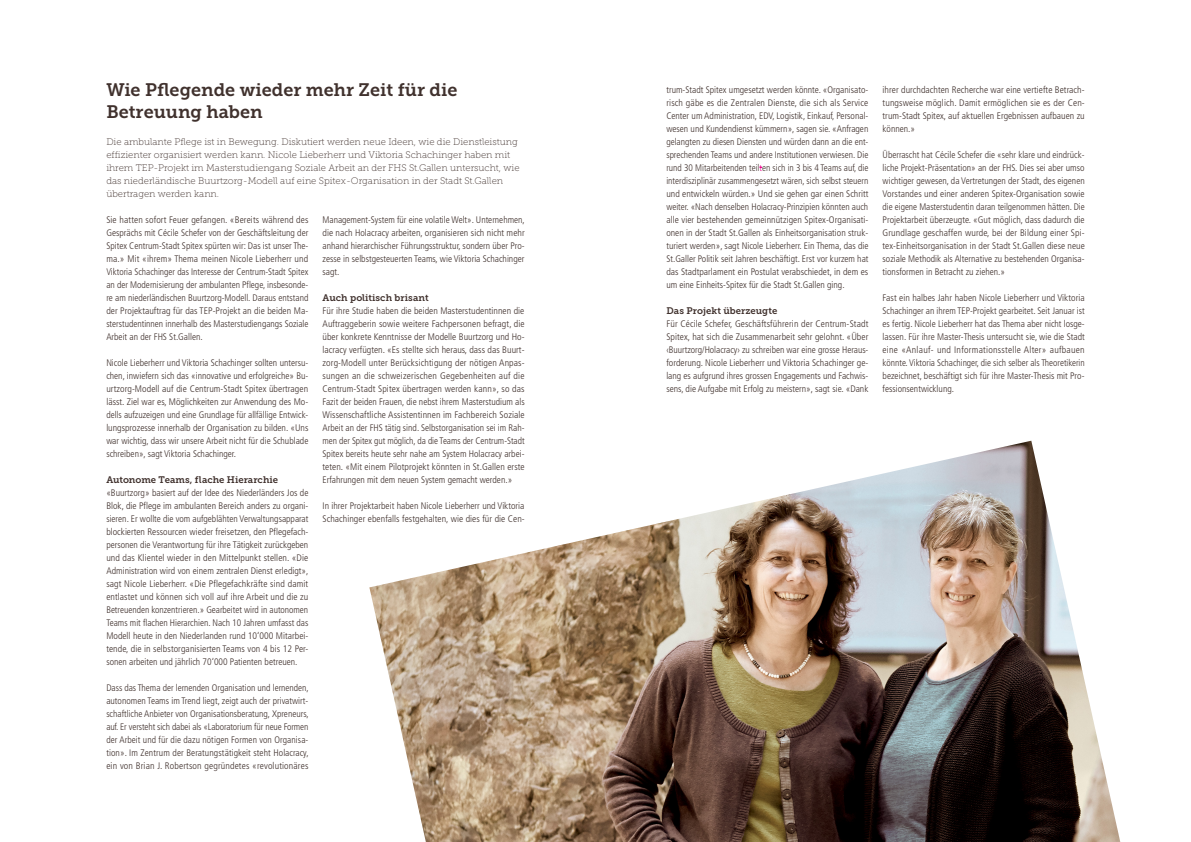
<style>
.page{position:relative;width:1191px;height:842px;background:#fff}
.page>*{position:absolute;margin:0;border:0;box-sizing:border-box;transform-origin:0 0}
.t1{font:18px/22px "Museo Slab 700";color:#40312d}
.t2{font:300 condensed 9.5px/13px "Frutiger";color:#40312d;text-align:justify}
.t3{font:9.5px/13px "Museo Slab 100";color:#40312d}
.t4{font:9.5px "Museo Slab 700";letter-spacing:.005em;color:#40312d}
.s1{color:#ec008c}
</style>
<div class="page">
<img style="left:369px;top:441px;width:751px;height:401px">
<h1 class="t1" style="left:106px;top:78px;width:352px">Wie Pflegende wieder mehr Zeit für die<br>Betreuung haben</h1>
<p class="t3" style="left:106px;top:135px;width:415px">Die ambulante Pflege ist in Bewegung. Diskutiert werden neue Ideen, wie die Dienstleistung effizienter organisiert werden kann. Nicole Lieberherr und Viktoria Schachinger haben mit ihrem TEP-Projekt im Masterstudiengang Soziale Arbeit an der FHS St.Gallen untersucht, wie das niederländische Buurtzorg-Modell auf eine Spitex-Organisation in der Stadt St.Gallen übertragen werden kann.</p>
<p class="t2" style="left:106px;top:213px;width:204px">Sie hatten sofort Feuer gefangen. «Bereits während des Gesprächs mit Cécile Schefer von der Geschäftsleitung der Spitex Centrum-Stadt Spitex spürten wir: Das ist unser The&shy;ma.» Mit «ihrem» Thema meinen Nicole Lieberherr und Viktoria Schachinger das Interesse der Centrum-Stadt Spitex an der Modernisierung der ambulanten Pflege, insbesonde&shy;re am niederländischen Buurtzorg-Modell. Daraus entstand der Projektauftrag für das TEP-Projekt an die beiden Ma&shy;sterstudentinnen innerhalb des Masterstudiengangs Soziale Arbeit an der FHS St.Gallen.</p>
<p class="t2" style="left:106px;top:356px;width:204px">Nicole Lieberherr und Viktoria Schachinger sollten untersu&shy;chen, inwiefern sich das «innovative und erfolgreiche» Bu&shy;urtzorg-Modell auf die Centrum-Stadt Spitex übertragen lässt. Ziel war es, Möglichkeiten zur Anwendung des Mo&shy;dells aufzuzeigen und eine Grundlage für allfällige Entwick&shy;lungsprozesse innerhalb der Organisation zu bilden. «Uns war wichtig, dass wir unsere Arbeit nicht für die Schublade schreiben», sagt Viktoria Schachinger.</p>
<p class="t4" style="left:106px;top:474px;width:173px">Autonome Teams, flache Hierarchie</p>
<p class="t2" style="left:106px;top:486px;width:204px">«Buurtzorg» basiert auf der Idee des Niederländers Jos de Blok, die Pflege im ambulanten Bereich anders zu organi&shy;sieren. Er wollte die vom aufgeblähten Verwaltungsapparat blockierten Ressourcen wieder freisetzen, den Pflegefach&shy;personen die Verantwortung für ihre Tätigkeit zurückgeben und das Klientel wieder in den Mittelpunkt stellen. «Die Administration wird von einem zentralen Dienst erledigt», sagt Nicole Lieberherr. «Die Pflegefachkräfte sind damit entlastet und können sich voll auf ihre Arbeit und die zu Betreuenden konzentrieren.» Gearbeitet wird in autonomen Teams mit flachen Hierarchien. Nach 10 Jahren umfasst das Modell heute in den Niederlanden rund 10‘000 Mitarbei&shy;tende, die in selbstorganisierten Teams von 4 bis 12 Per&shy;sonen arbeiten und jährlich 70‘000 Patienten betreuen.</p>
<p class="t2" style="left:106px;top:681px;width:204px">Dass das Thema der lernenden Organisation und lernenden, autonomen Teams im Trend liegt, zeigt auch der privatwirt&shy;schaftliche Anbieter von Organisationsberatung, Xpreneurs, auf. Er versteht sich dabei als «Laboratorium für neue Formen der Arbeit und für die dazu nötigen Formen von Organisa&shy;tion». Im Zentrum der Beratungstätigkeit steht Holacracy, ein von Brian J. Robertson gegründetes «revolutionäres</p>
<p class="t2" style="left:322px;top:213px;width:204px">Management-System für eine volatile Welt». Unternehmen, die nach Holacracy arbeiten, organisieren sich nicht mehr anhand hierarchischer Führungsstruktur, sondern über Pro&shy;zesse in selbstgesteuerten Teams, wie Viktoria Schachinger sagt.</p>
<p class="t4" style="left:322px;top:292px;width:108px">Auch politisch brisant</p>
<p class="t2" style="left:322px;top:304px;width:204px">Für ihre Studie haben die beiden Masterstudentinnen die Auftraggeberin sowie weitere Fachpersonen befragt, die über konkrete Kenntnisse der Modelle Buurtzorg und Ho&shy;lacracy verfügten. «Es stellte sich heraus, dass das Buurt&shy;zorg-Modell unter Berücksichtigung der nötigen Anpas&shy;sungen an die schweizerischen Gegebenheiten auf die Centrum-Stadt Spitex übertragen werden kann», so das Fazit der beiden Frauen, die nebst ihrem Masterstudium als Wissenschaftliche Assistentinnen im Fachbereich Soziale Arbeit an der FHS tätig sind. Selbstorganisation sei im Rah&shy;men der Spitex gut möglich, da die Teams der Centrum-Stadt Spitex bereits heute sehr nahe am System Holacracy arbei&shy;teten. «Mit einem Pilotprojekt könnten in St.Gallen erste Erfahrungen mit dem neuen System gemacht werden.»</p>
<p class="t2" style="left:322px;top:499px;width:203px">In ihrer Projektarbeit haben Nicole Lieberherr und Viktoria<br>Schachinger ebenfalls festgehalten, wie dies für die Cen-</p>
<p class="t2" style="left:666px;top:83px;width:204px">trum-Stadt Spitex umgesetzt werden könnte. «Organisato&shy;risch gäbe es die Zentralen Dienste, die sich als Service Center um Administration, EDV, Logistik, Einkauf, Personal&shy;wesen und Kundendienst kümmern», sagen sie. «Anfragen gelangten zu diesen Diensten und würden dann an die ent&shy;sprechenden Teams und andere Institutionen verwiesen. Die rund 30 Mitarbeitenden teil<span class="s1">t</span>en sich in 3 bis 4 Teams auf, die interdisziplinär zusammengesetzt wären, sich selbst steuern und entwickeln würden.» Und sie gehen gar einen Schritt weiter. «Nach denselben Holacracy-Prinzipien könnten auch alle vier bestehenden gemeinnützigen Spitex-Organisati&shy;onen in der Stadt St.Gallen als Einheitsorganisation struk&shy;turiert werden», sagt Nicole Lieberherr. Ein Thema, das die St.Galler Politik seit Jahren beschäftigt. Erst vor kurzem hat das Stadtparlament ein Postulat verabschiedet, in dem es um eine Einheits-Spitex für die Stadt St.Gallen ging.</p>
<p class="t4" style="left:666px;top:305px;width:112px">Das Projekt überzeugte</p>
<p class="t2" style="left:666px;top:317px;width:204px">Für Cécile Schefer, Geschäftsführerin der Centrum-Stadt Spitex, hat sich die Zusammenarbeit sehr gelohnt. «Über ‹Buurtzorg/Holacracy› zu schreiben war eine grosse Heraus&shy;forderung. Nicole Lieberherr und Viktoria Schachinger ge&shy;lang es aufgrund ihres grossen Engagements und Fachwis&shy;sens, die Aufgabe mit Erfolg zu meistern», sagt sie. «Dank</p>
<p class="t2" style="left:882px;top:83px;width:204px">ihrer durchdachten Recherche war eine vertiefte Betrach&shy;tungsweise möglich. Damit ermöglichen sie es der Cen&shy;trum-Stadt Spitex, auf aktuellen Ergebnissen aufbauen zu können.»</p>
<p class="t2" style="left:882px;top:148px;width:204px">Überrascht hat Cécile Schefer die «sehr klare und eindrück&shy;liche Projekt-Präsentation» an der FHS. Dies sei aber umso wichtiger gewesen, da Vertretungen der Stadt, des eigenen Vorstandes und einer anderen Spitex-Organisation sowie die eigene Masterstudentin daran teilgenommen hätten. Die Projektarbeit überzeugte. «Gut möglich, dass dadurch die Grundlage geschaffen wurde, bei der Bildung einer Spi&shy;tex-Einheitsorganisation in der Stadt St.Gallen diese neue soziale Methodik als Alternative zu bestehenden Organisa&shy;tionsformen in Betracht zu ziehen.»</p>
<p class="t2" style="left:882px;top:291px;width:204px">Fast ein halbes Jahr haben Nicole Lieberherr und Viktoria Schachinger an ihrem TEP-Projekt gearbeitet. Seit Januar ist es fertig. Nicole Lieberherr hat das Thema aber nicht losge&shy;lassen. Für ihre Master-Thesis untersucht sie, wie die Stadt eine «Anlauf- und Informationsstelle Alter» aufbauen könnte. Viktoria Schachinger, die sich selber als Theoretikerin bezeichnet, beschäftigt sich für ihre Master-Thesis mit Pro&shy;fessionsentwicklung.</p>
</div>
